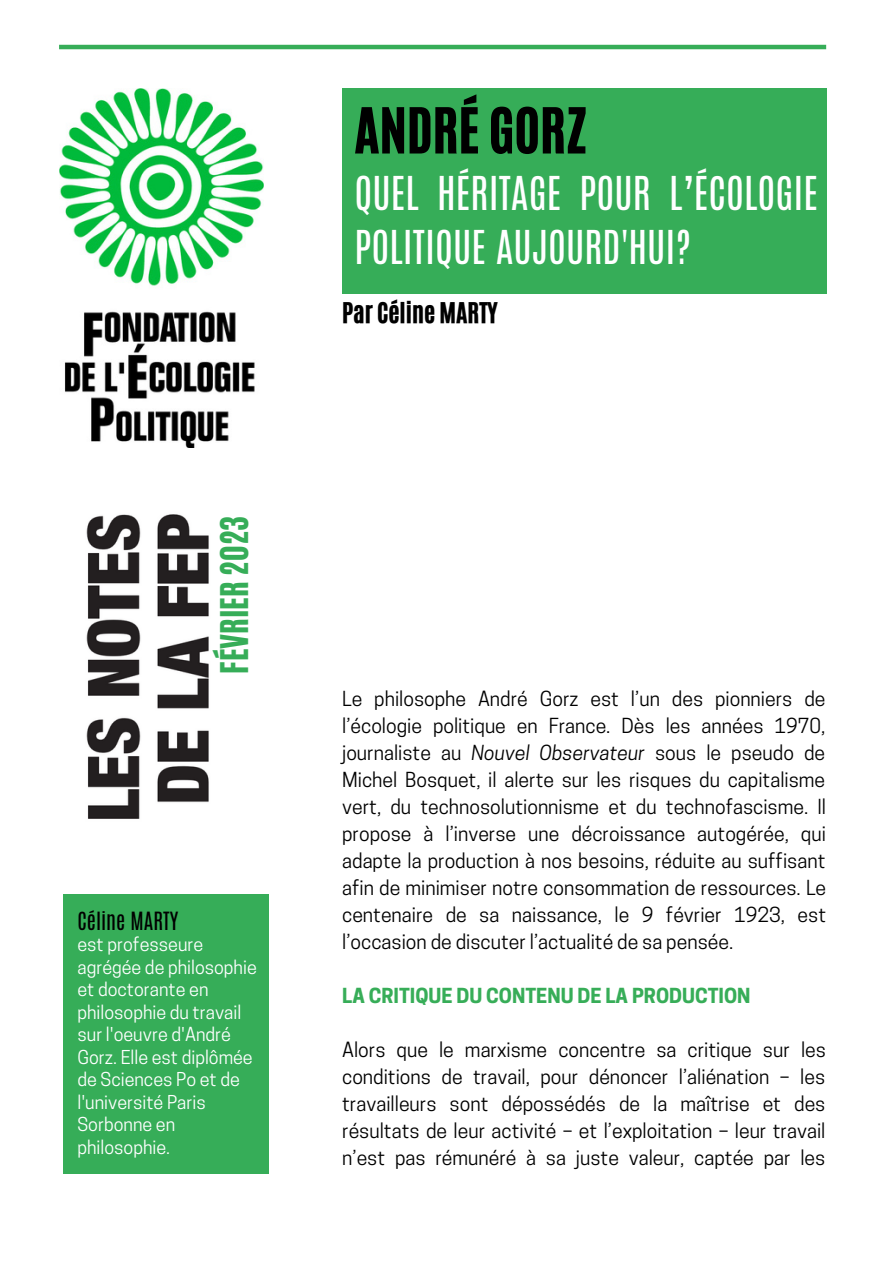
<style>
.page{position:relative;width:893px;height:1264px;background:#fff}
.page>*{position:absolute;margin:0;border:0;box-sizing:border-box;transform-origin:0 0}
.t1{font:52.5px "CA Generated";color:#000}
.t2{font:39px/54px "Antonio";color:#fff}
.t3{font:31.65px "CA Generated";color:#36ad58}
.t4{font:24px "CA Generated";color:#000}
.t5{font:21px "Antonio";color:#000}
.t6{font:19.5px/27px "Cooper Hewitt";color:#000;text-align:justify}
.t7{font:700 19.5px "Cooper Hewitt";color:#37ad58}
.t8{font:18px/22.5px "Cooper Hewitt";color:#fff}
.s1{font-style:italic}
</style>
<div class="page">
<img style="left:59px;top:89px;width:205px;height:358px">
<img style="left:86px;top:514px;width:123px;height:305px">
<div style="left:63px;top:893px;width:205px;height:280px;background:#36ad58"></div>
<div style="left:342px;top:89px;width:484px;height:205px;background:#36ad58"></div>
<hr style="left:59px;top:45px;width:767px;height:4px;background:#36ad58">
<h3 class="t3" style="left:212px;top:673px;width:159px;rotate:-90deg">FÉVRIER 2023</h3>
<p class="t5" style="left:77px;top:906px;width:102px">Céline MARTY</p>
<p class="t8" style="left:77px;top:935px;width:181px">est professeure agrégée de philosophie et doctorante en philosophie du travail sur l'oeuvre d'André<br>Gorz. Elle est diplômée de Sciences Po et de l'université Paris<br>Sorbonne en philosophie.</p>
<h1 class="t1" style="left:354px;top:93px;width:234px">ANDRÉ GORZ</h1>
<h2 class="t2" style="left:354px;top:167px;width:465px">QUEL HÉRITAGE POUR L’ÉCOLOGIE<br>POLITIQUE AUJOURD'HUI?</h2>
<p class="t4" style="left:342px;top:295px;width:157px">Par Céline MARTY</p>
<p class="t6" style="left:342px;top:687px;width:485px">Le philosophe André Gorz est l’un des pionniers de l’écologie politique en France. Dès les années 1970, journaliste au <span class="s1">Nouvel Observateur</span> sous le pseudo de Michel Bosquet, il alerte sur les risques du capitalisme vert, du technosolutionnisme et du technofascisme. Il propose à l’inverse une décroissance autogérée, qui adapte la production à nos besoins, réduite au suffisant afin de minimiser notre consommation de ressources. Le centenaire de sa naissance, le 9 février 1923, est l’occasion de discuter l’actualité de sa pensée.</p>
<p class="t7" style="left:342px;top:988px;width:410px">LA CRITIQUE DU CONTENU DE LA PRODUCTION</p>
<p class="t6" style="left:342px;top:1038px;width:485px">Alors que le marxisme concentre sa critique sur les conditions de travail, pour dénoncer l’aliénation – les travailleurs sont dépossédés de la maîtrise et des résultats de leur activité – et l’exploitation – leur travail n’est pas rémunéré à sa juste valeur, captée par les</p>
</div>
